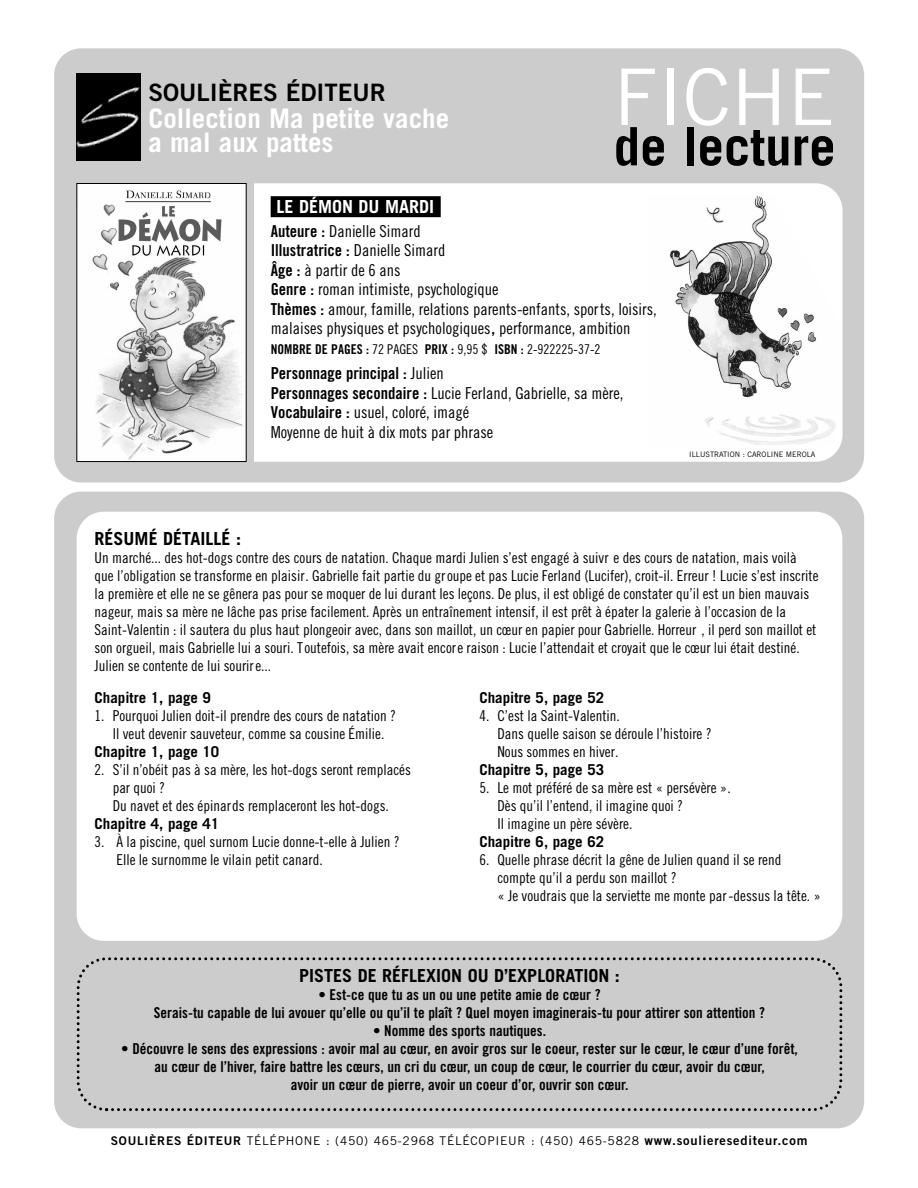
<style>
.page{position:relative;width:918px;height:1188px;background:#fff}
.page>*{position:absolute;margin:0;border:0;box-sizing:border-box;transform-origin:0 0}
.t1{font:78.15px "Trade Gothic";color:#fff}
.t2{font:700 52.95px "Trade Gothic";color:#000}
.t3{font:700 27px/24px "Trade Gothic";color:#fff}
.t4{font:24px "Trade Gothic Bold Two";color:#000}
.t5{font:700 18px "Trade Gothic";color:#000}
.t6{font:700 18px "Trade Gothic";color:#fff}
.t7{font:16.5px/19.5px "Trade Gothic Cond Eighteen";color:#000}
.t8{font:16.5px "Trade Gothic Bold Cond Twenty";color:#000}
.t9{font:15px/18px "Trade Gothic Cond Eighteen";color:#000}
.t10{font:15px/18px "Trade Gothic Bold Cond Twenty";color:#000;text-align:center}
.t11{font:700 15px "Trade Gothic";color:#000}
.t12{font:13.5px "Trade Gothic Cond Eighteen";color:#000}
.t13{font:12px "Trade Gothic";letter-spacing:.06em;color:#000}
.t14{font:7.5px "Trade Gothic";color:#000}
.s1{font-family:"Trade Gothic Bold Cond Twenty";font-weight:400;font-size:15px;color:#000}
.s2{font-family:"Trade Gothic Bold Cond Twenty"}
.s3{font-family:"Trade Gothic Cond Eighteen"}
.s4{font-family:"Trade Gothic Bold Two"}
.s5{font-family:"Trade Gothic Bold Two";font-size:12.9px}
</style>
<div class="page">
<div style="left:54px;top:48px;width:810px;height:435px;background:#ccc;border-radius:27px"></div>
<div style="left:54px;top:492px;width:810px;height:636px;background:#ccc;border-radius:27px"></div>
<div style="left:77px;top:183px;width:766px;height:279px;background:#fff;border-radius:27px"></div>
<img style="left:670px;top:196px;width:170px;height:254px">
<div style="left:77px;top:73px;width:64px;height:88px;background:#000"></div>
<img style="left:77px;top:87px;width:63px;height:61px">
<svg style="left:76px;top:957px;width:767px;height:155px"></svg>
<div style="left:77px;top:512px;width:765px;height:429px;background:#fff;border-radius:27px"></div>
<div style="left:104px;top:183px;width:150px;height:279px;background:#ccc"></div>
<img style="left:79px;top:185px;width:165px;height:275px">
<div style="left:77px;top:183px;width:169px;height:279px;border:1px solid #000"></div>
<div style="left:271px;top:196px;width:170px;height:21px;background:#000"></div>
<h3 class="t4" style="left:148px;top:84px;width:239px">SOULIÈRES ÉDITEUR</h3>
<h3 class="t3" style="left:148px;top:109px;width:302px">Collection Ma petite vache a mal aux pattes</h3>
<h1 class="t1" style="left:614px;top:69px;width:223px">FICHE</h1>
<h2 class="t2" style="left:614px;top:127px;width:223px">de lecture</h2>
<p class="t6" style="left:277px;top:200px;width:166px">LE DÉMON DU MARDI<span class="s1">1</span></p>
<p class="t7" style="left:271px;top:221px;width:152px"><span class="s2">Auteure :</span> Danielle Simard</p>
<p class="t8" style="left:271px;top:244px;width:176px">Illustratrice : <span class="s3">Danielle Simard</span></p>
<p class="t7" style="left:271px;top:260px;width:388px"><span class="s2">Âge :</span> à partir de 6 ans<br><span class="s2">Genre :</span> roman intimiste, psychologique<br><span class="s2">Thèmes :</span> amour, famille, relations parents-enfants, sports, loisirs, malaises physiques et psychologiques<span class="s2">,</span> performance, ambition</p>
<p class="t12" style="left:271px;top:341px;width:331px"><span class="s2">NOMBRE DE PAGES :</span> 72 PAGES <span class="s2">PRIX :</span> 9,95 $ <span class="s2">ISBN :</span> 2-922225-37-2</p>
<p class="t8" style="left:271px;top:367px;width:175px">Personnage principal : <span class="s3">Julien</span></p>
<p class="t7" style="left:271px;top:383px;width:354px"><span class="s2">Personnages secondaire :</span> Lucie Ferland, Gabrielle, sa mère,<br><span class="s2">Vocabulaire :</span> usuel, coloré, imagé<br>Moyenne de huit à dix mots par phrase</p>
<p class="t14" style="left:689px;top:451px;width:128px">ILLUSTRATION : CAROLINE MEROLA</p>
<p class="t5" style="left:95px;top:532px;width:148px">RÉSUMÉ DÉTAILLÉ :</p>
<p class="t9" style="left:95px;top:548px;width:725px">Un marché... des hot-dogs contre des cours de natation. Chaque mardi Julien s’est engagé à suivr e des cours de natation, mais voilà que l’obligation se transforme en plaisir. Gabrielle fait partie du gr oupe et pas Lucie Ferland (Lucifer), croit-il. Erreur ! Lucie s’est inscrite la première et elle ne se gênera pas pour se moquer de lui durant les leçons. De plus, il est obligé de constater qu’il est un bien mauvais nageur, mais sa mère ne lâche pas prise facilement. Après un entraînement intensif, il est prêt à épater la galerie à l’occasion de la Saint-Valentin : il sautera du plus haut plongeoir avec, dans son maillot, un cœur en papier pour Gabrielle. Horreur , il perd son maillot et son orgueil, mais Gabrielle lui a souri. Toutefois, sa mère avait encore raison : Lucie l’attendait et croyait que le cœur lui était destiné.<br>Julien se contente de lui sourire...</p>
<p class="t11" style="left:95px;top:692px;width:118px">Chapitre 1, page 9</p>
<p class="t9" style="left:95px;top:706px;width:303px;text-align:center">1. Pourquoi Julien doit-il prendre des cours de natation ?<br>Il veut devenir sauveteur, comme sa cousine Émilie.</p>
<p class="t11" style="left:95px;top:746px;width:126px">Chapitre 1, page 10</p>
<p class="t9" style="left:113px;top:760px;width:300px;text-indent:-18px">2. S’il n’obéit pas à sa mère, les hot-dogs seront remplacés par quoi ?<br>Du navet et des épinards remplaceront les hot-dogs.</p>
<p class="t11" style="left:95px;top:818px;width:126px">Chapitre 4, page 41</p>
<p class="t9" style="left:116px;top:832px;width:285px;text-indent:-22px">3. À la piscine, quel surnom Lucie donne-t-elle à Julien ?<br>Elle le surnomme le vilain petit canard.</p>
<p class="t11" style="left:479px;top:692px;width:126px">Chapitre 5, page 52</p>
<p class="t9" style="left:497px;top:706px;width:216px;text-indent:-18px">4. C’est la Saint-Valentin.<br>Dans quelle saison se déroule l’histoire ?<br>Nous sommes en hiver.</p>
<p class="t11" style="left:479px;top:764px;width:126px">Chapitre 5, page 53</p>
<p class="t9" style="left:497px;top:778px;width:235px;text-indent:-18px">5. Le mot préféré de sa mère est « persévère ».<br>Dès qu’il l’entend, il imagine quoi ?<br>Il imagine un père sévère.</p>
<p class="t11" style="left:479px;top:836px;width:126px">Chapitre 6, page 62</p>
<p class="t9" style="left:497px;top:850px;width:325px;text-indent:-18px">6. Quelle phrase décrit la gêne de Julien quand il se rend compte qu’il a perdu son maillot ?<br>« Je voudrais que la serviette me monte par -dessus la tête. »</p>
<p class="t5" style="left:299px;top:969px;width:322px">PISTES DE RÉFLEXION OU D’EXPLORATION :</p>
<p class="t10" style="left:154px;top:987px;width:613px">• Est-ce que tu as un ou une petite amie de cœur ?<br>Serais-tu capable de lui avouer qu’elle ou qu’il te plaît ? Quel moyen imaginerais-tu pour attirer son attention ?</p>
<p class="t10" style="left:373px;top:1023px;width:174px">• Nomme des sports nautiques.</p>
<p class="t10" style="left:121px;top:1041px;width:678px">• Découvre le sens des expressions : avoir mal au cœur, en avoir gros sur le coeur, rester sur le cœur, le cœur d’une forêt, au cœur de l’hiver, faire battre les cœurs, un cri du cœur, un coup de cœur, le courrier du cœur, avoir du cœur,<br>avoir un cœur de pierre, avoir un coeur d’or, ouvrir son cœur.</p>
<p class="t13" style="left:111px;top:1137px;width:698px"><span class="s4">SOULIÈRES ÉDITEUR</span> TÉLÉPHONE : (450) 465-2968 TÉLÉCOPIEUR : (450) 465-5828 <span class="s5">www.soulieresediteur.com</span></p>
</div>
